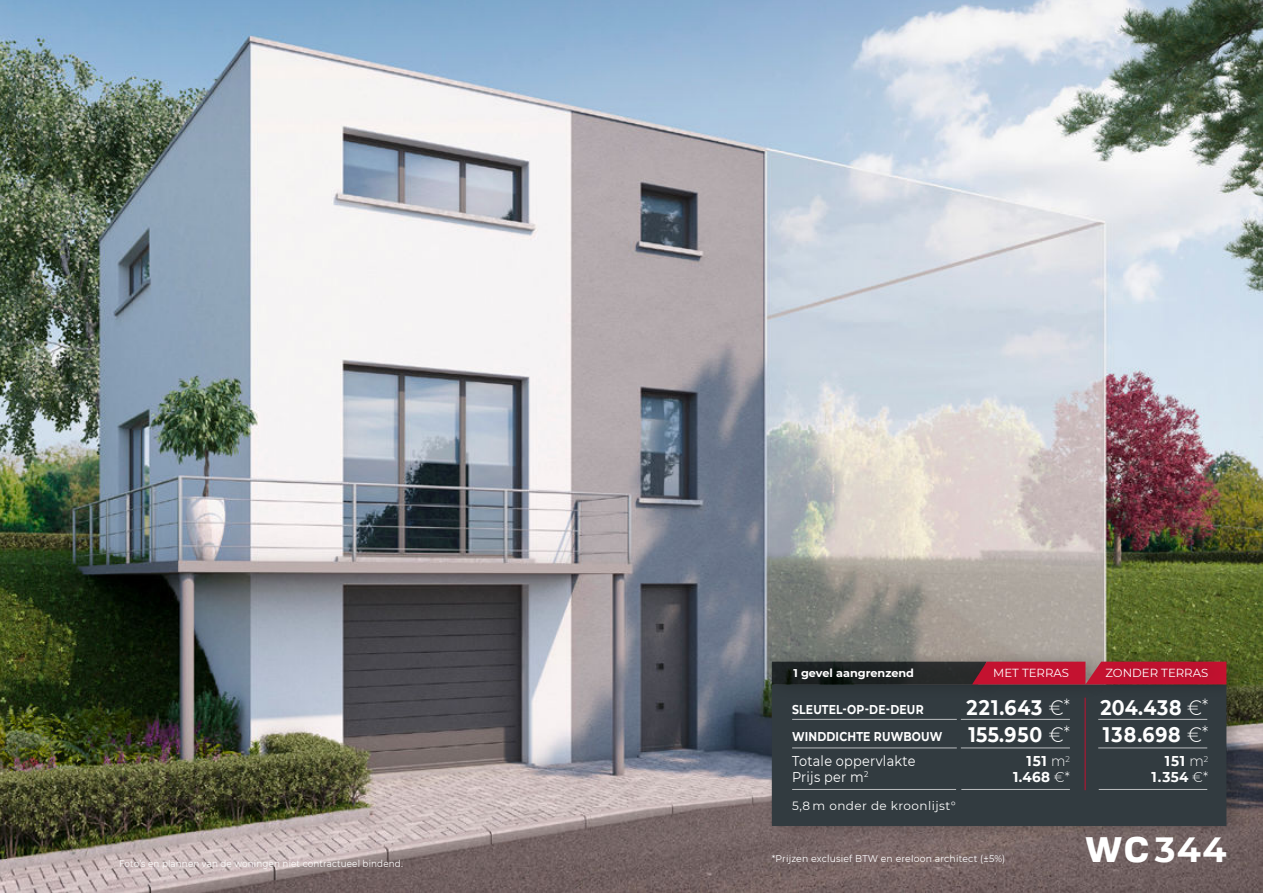
<style>
.page{position:relative;width:1263px;height:893px;background:#fff}
.page>*{position:absolute;margin:0;border:0;box-sizing:border-box;transform-origin:0 0}
.t1{font:700 47.1px "Familiar Pro";color:#fff}
.t2{font:700 34.95px "Montserrat";color:#fff}
.t3{font:700 21px/27px "Montserrat";letter-spacing:.04em;color:#fff;scale:.9 1}
.t4{font:14.25px/15.9px "Montserrat";letter-spacing:.02em;color:#fff;scale:.9 1}
.t5{font:700 14.25px/15.9px "Montserrat";letter-spacing:.04em;color:#fff;text-align:right;scale:.95 1}
.t6{font:700 12.75px/27px "Montserrat";letter-spacing:.015em;color:#fff;scale:.85 1}
.t7{font:12px "Montserrat";letter-spacing:.035em;color:#fff}
.t8{font:11.7px "Montserrat";color:#fff}
.t9{font:700 11.25px "Montserrat";color:#fff}
.t10{font:9.75px "Montserrat";letter-spacing:.015em;color:#fff;scale:.9 1}
.t11{font:9.75px "Montserrat";letter-spacing:.015em;color:#fff;scale:.95 1}
.s1{font-weight:300}
.s2{font-weight:300;font-size:18px}
.s3{font-family:"Familiar Pro";font-size:47.1px}
</style>
<div class="page">
<img style="left:0;top:0;width:1263px;height:893px">
<div style="left:766px;top:669px;width:483px;height:171px;background:#000;opacity:.24"></div>
<div style="left:772px;top:698px;width:454px;height:128px;background:#323b40"></div>
<div style="left:766px;top:647px;width:242px;height:53px;background:#000;opacity:.23"></div>
<hr style="left:792px;top:719px;width:165px;height:1px;background:#bcbec0">
<hr style="left:792px;top:748px;width:165px;height:1px;background:#bcbec0">
<hr style="left:792px;top:789px;width:164px;height:1px;background:#bcbec0">
<hr style="left:1085px;top:698px;width:1px;height:92px;background:#c41230">
<hr style="left:1098px;top:719px;width:109px;height:1px;background:#bcbec0">
<hr style="left:1098px;top:748px;width:109px;height:1px;background:#bcbec0">
<hr style="left:1099px;top:789px;width:108px;height:1px;background:#bcbec0">
<hr style="left:961px;top:719px;width:109px;height:1px;background:#bcbec0">
<hr style="left:961px;top:748px;width:109px;height:1px;background:#bcbec0">
<hr style="left:961px;top:789px;width:109px;height:1px;background:#bcbec0">
<div style="left:967px;top:647px;width:142px;height:53px;background:#000;opacity:.24"></div>
<div style="left:1082px;top:647px;width:167px;height:51px;background:#000;opacity:.24"></div>
<svg style="left:772px;top:662px;width:329px;height:22px;background:#5a1f29"></svg>
<div style="left:1101px;top:653px;width:129px;height:39px;background:#000;opacity:.24"></div>
<p class="t10" style="left:119px;top:859px;width:317px">Foto’s en plannen van de woningen niet contractueel bindend.</p>
<p class="t9" style="left:793px;top:665px;width:122px">1 gevel aangrenzend</p>
<h3 class="t6" style="left:792px;top:695px;width:178px">SLEUTEL-OP-DE-DEUR<br>WINDDICHTE RUWBOUW</h3>
<h3 class="t4" style="left:792px;top:754px;width:138px">Totale oppervlakte<br>Prijs per m<sup>2</sup></h3>
<p class="t7" style="left:792px;top:797px;width:165px">5,8 m onder de kroonlijst°</p>
<p class="t8" style="left:993px;top:669px;width:77px">MET TERRAS</p>
<p class="t8" style="left:1105px;top:669px;width:104px">ZONDER TERRAS</p>
<h3 class="t3" style="left:966px;top:693px;width:116px">221.643 <span class="s1">€</span><span class="s2">*<br></span>155.950 <span class="s1">€</span><span class="s2">*</span></h3>
<h3 class="t5" style="left:1013px;top:753px;width:61px">151 <span class="s1">m</span><sup>2<br></sup>1.468 <span class="s1">€*</span></h3>
<h3 class="t3" style="left:1100px;top:695px;width:121px">204.438 <span class="s1">€</span><span class="s2">*<br></span>138.698 <span class="s1">€</span><span class="s2">*</span></h3>
<h3 class="t5" style="left:1151px;top:753px;width:61px">151 <span class="s1">m</span><sup>2<br></sup>1.354 <span class="s1">€*</span></h3>
<p class="t11" style="left:772px;top:854px;width:247px">*Prijzen exclusief BTW en ereloon architect (±5%)</p>
<h1 class="t1" style="left:1095px;top:818px;width:66px">wc</h1>
<h2 class="t2" style="left:1085px;top:825px;width:142px"><span class="s3">wc</span> 344</h2>
</div>
